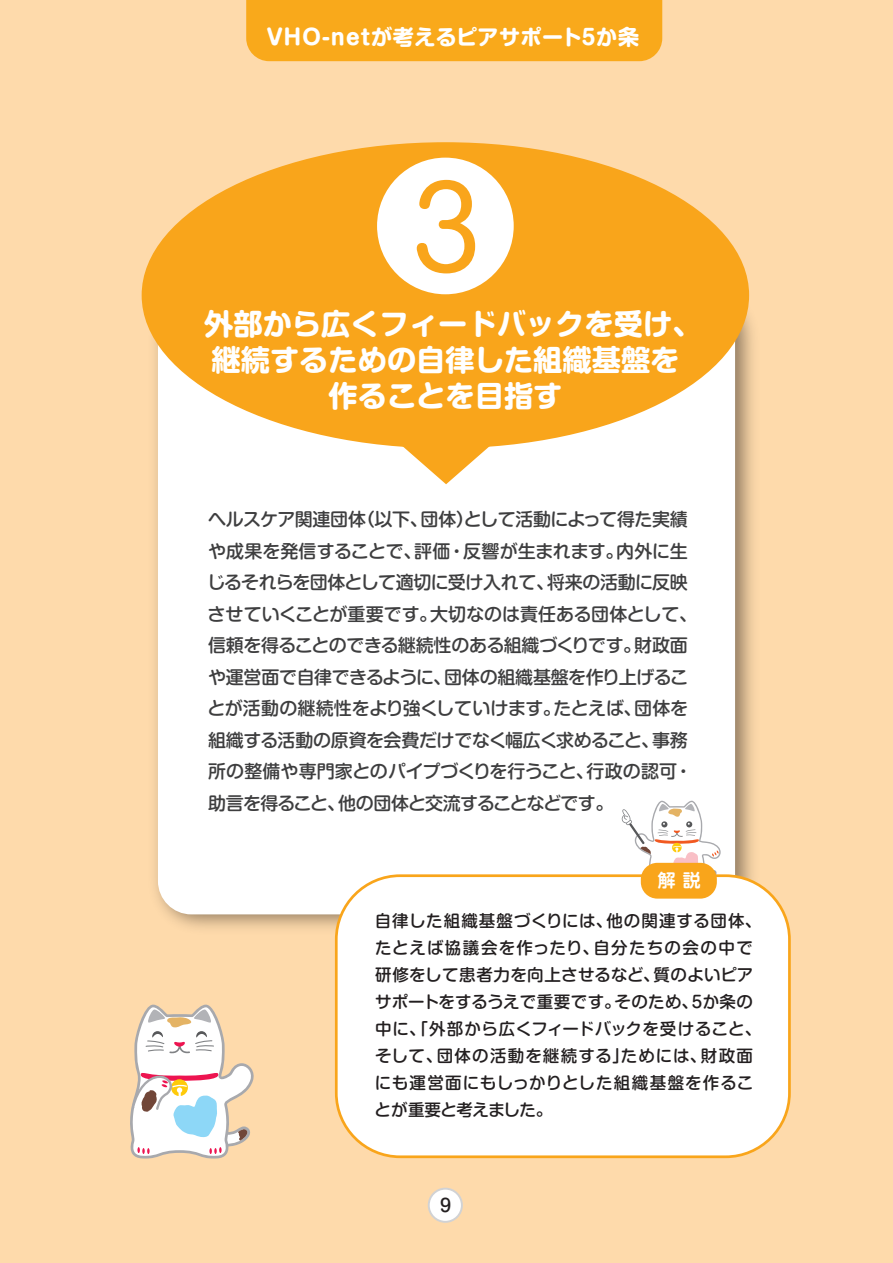
<style>
.page{position:relative;width:893px;height:1263px;background:#fedaab}
.page>*{position:absolute;margin:0;border:0;box-sizing:border-box;transform-origin:0 0}
.t1{font:111.6px "Shin M Go Pro";color:#f9a51b}
.t2{font:700 29.25px/36px "Shin M Go Pro";color:#fff;text-align:center}
.t3{font:700 21px "Shin M Go Pro";letter-spacing:.025em;color:#fff}
.t4{font:500 18px/31.5px "Shin M Go Pro";letter-spacing:-.02em;color:#3e3e3f}
.t5{font:700 17.85px "Shin M Go Pro De";color:#fff}
.t6{font:500 17.55px "Shin M Go Pro";color:#231f20}
.t7{font:500 16.5px/27px "Shin M Go Pro";letter-spacing:.035em;color:#231f20}
</style>
<div class="page">
<img style="left:143px;top:279px;width:623px;height:661px">
<div style="left:158px;top:342px;width:577px;height:572px;background:#fff"></div>
<div style="left:336px;top:876px;width:453px;height:281px;background:#fff;border-radius:64px"></div>
<div style="left:335px;top:874px;width:456px;height:284px;border:3px solid #f9a51b;border-radius:64px"></div>
<svg style="left:621px;top:801px;width:100px;height:87px"></svg>
<div style="left:641px;top:863px;width:76px;height:36px;background:#f9a51b;border-radius:17px"></div>
<svg style="left:384px;top:445px;width:125px;height:39px"></svg>
<div style="left:142px;top:142px;width:607px;height:306px;background:#f9a51b;border-radius:50%"></div>
<div style="left:377px;top:158px;width:137px;height:136px;background:#fff;border-radius:50%"></div>
<div style="left:246px;top:0;width:416px;height:61px;background:#f9a91b"></div>
<svg style="left:130px;top:1005px;width:124px;height:153px"></svg>
<div style="left:429px;top:1189px;width:33px;height:33px;background:#fff;border-radius:50%"></div>
<div style="left:428px;top:1188px;width:35px;height:35px;border:2px solid #d1d2d4;border-radius:50%"></div>
<p class="t3" style="left:267px;top:20px;width:374px">VHO-netが考えるピアサポート5か条</p>
<h1 class="t1" style="left:412px;top:139px;width:70px">3</h1>
<h2 class="t2" style="left:204px;top:302px;width:499px">外部から広くフィードバックを受け、継続するための自律した組織基盤を作ることを目指す</h2>
<p class="t4" style="left:207px;top:501px;width:491px">ヘルスケア関連団体（以下、団体）として活動によって得た実績や成果を発信することで、評価・反響が生まれます。内外に生じるそれらを団体として適切に受け入れて、将来の活動に反映させていくことが重要です。大切なのは責任ある団体として、信頼を得ることのできる継続性のある組織づくりです。財政面や運営面で自律できるように、団体の組織基盤を作り上げることが活動の継続性をより強くしていけます。たとえば、団体を組織する活動の原資を会費だけでなく幅広く求めること、事務所の整備や専門家とのパイプづくりを行うこと、行政の認可・助言を得ること、他の団体と交流することなどです。</p>
<p class="t5" style="left:658px;top:866px;width:44px">解説</p>
<p class="t7" style="left:375px;top:905px;width:388px">自律した組織基盤づくりには、他の関連する団体、たとえば協議会を作ったり、自分たちの会の中で研修をして患者力を向上させるなど、質のよいピアサポートをするうえで重要です。そのため、５か条の中に、「外部から広くフィードバックを受けること、そして、団体の活動を継続する」ためには、財政面にも運営面にもしっかりとした組織基盤を作ることが重要と考えました。</p>
<p class="t6" style="left:440px;top:1191px;width:13px">9</p>
</div>
